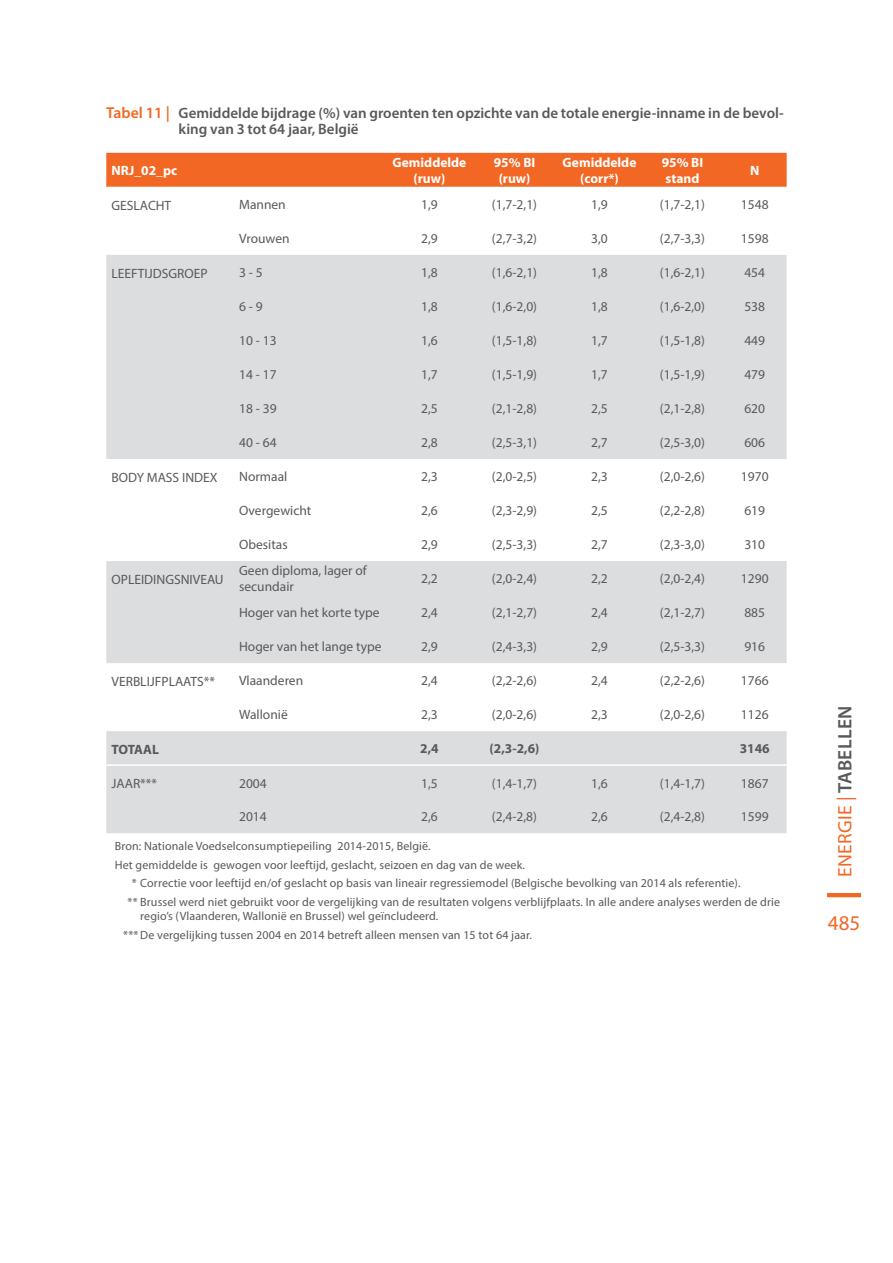
<style>
.page{position:relative;width:893px;height:1263px;background:#fff}
.page>*{position:absolute;margin:0;border:0;box-sizing:border-box;transform-origin:0 0}
.t1{font:21px "Myriad Pro";color:#f26724}
.t2{font:19.5px "Myriad Pro";letter-spacing:.02em;color:#f26724}
.t3{font:600 15px/16.5px "Myriad Pro";color:#58595b}
.t4{font:13.5px/16.2px "Myriad Pro";color:#58595b}
.t5{font:700 13.5px/16.2px "Myriad Pro";color:#fff;text-align:center}
.t6{font:700 13.5px "Myriad Pro";color:#58595b}
.t7{font:12px/18.6px "Myriad Pro";letter-spacing:.01em;color:#58595b}
.s1{font-size:15.75px;color:#f26724}
.s2{font-weight:600;color:#58595b}
</style>
<div class="page">
<hr style="left:827px;top:893px;width:34px;height:4px;background:#f26724">
<div style="left:106px;top:153px;width:681px;height:34px;background:#f26724"></div>
<svg style="left:106px;top:255px;width:681px;height:578px;fill:#dcddde"></svg>
<hr style="left:106px;top:764px;width:128px;height:2px;background:#fff">
<hr style="left:234px;top:764px;width:153px;height:2px;background:#fff">
<hr style="left:387px;top:764px;width:85px;height:2px;background:#fff">
<hr style="left:472px;top:764px;width:85px;height:2px;background:#fff">
<hr style="left:557px;top:764px;width:85px;height:2px;background:#fff">
<hr style="left:642px;top:764px;width:81px;height:2px;background:#fff">
<hr style="left:723px;top:764px;width:64px;height:2px;background:#fff">
<p class="t3" style="left:179px;top:104px;width:607px;text-indent:-72px"><span class="s1">Tabel 11 |</span> Gemiddelde bijdrage (%) van groenten ten opzichte van de totale energie-inname in de bevol&shy;king van 3 tot 64 jaar, België</p>
<p class="t5" style="left:112px;top:162px;width:67px">NRJ_02_pc</p>
<p class="t5" style="left:393px;top:154px;width:75px">Gemiddelde (ruw)</p>
<p class="t5" style="left:494px;top:154px;width:43px">95% BI (ruw)</p>
<p class="t5" style="left:563px;top:154px;width:75px">Gemiddelde (corr*)</p>
<p class="t5" style="left:662px;top:154px;width:43px;text-align:left">95% BI stand</p>
<p class="t5" style="left:750px;top:162px;width:11px">N</p>
<p class="t4" style="left:112px;top:197px;width:61px">GESLACHT</p>
<p class="t4" style="left:239px;top:196px;width:48px">Mannen</p>
<p class="t4" style="left:421px;top:196px;width:18px">1,9</p>
<p class="t4" style="left:492px;top:196px;width:47px">(1,7-2,1)</p>
<p class="t4" style="left:591px;top:196px;width:18px">1,9</p>
<p class="t4" style="left:660px;top:196px;width:47px">(1,7-2,1)</p>
<p class="t4" style="left:741px;top:196px;width:29px">1548</p>
<p class="t4" style="left:239px;top:230px;width:52px">Vrouwen</p>
<p class="t4" style="left:421px;top:230px;width:18px">2,9</p>
<p class="t4" style="left:492px;top:230px;width:47px">(2,7-3,2)</p>
<p class="t4" style="left:591px;top:230px;width:18px">3,0</p>
<p class="t4" style="left:660px;top:230px;width:47px">(2,7-3,3)</p>
<p class="t4" style="left:741px;top:230px;width:29px">1598</p>
<p class="t4" style="left:112px;top:265px;width:97px">LEEFTIJDSGROEP</p>
<p class="t4" style="left:239px;top:264px;width:25px">3 - 5</p>
<p class="t4" style="left:421px;top:264px;width:18px">1,8</p>
<p class="t4" style="left:492px;top:264px;width:47px">(1,6-2,1)</p>
<p class="t4" style="left:591px;top:264px;width:18px">1,8</p>
<p class="t4" style="left:660px;top:264px;width:47px">(1,6-2,1)</p>
<p class="t4" style="left:744px;top:264px;width:22px">454</p>
<p class="t4" style="left:239px;top:298px;width:25px">6 - 9</p>
<p class="t4" style="left:421px;top:298px;width:18px">1,8</p>
<p class="t4" style="left:492px;top:298px;width:47px">(1,6-2,0)</p>
<p class="t4" style="left:591px;top:298px;width:18px">1,8</p>
<p class="t4" style="left:660px;top:298px;width:47px">(1,6-2,0)</p>
<p class="t4" style="left:744px;top:298px;width:22px">538</p>
<p class="t4" style="left:239px;top:332px;width:39px">10 - 13</p>
<p class="t4" style="left:421px;top:332px;width:18px">1,6</p>
<p class="t4" style="left:492px;top:332px;width:47px">(1,5-1,8)</p>
<p class="t4" style="left:591px;top:332px;width:18px">1,7</p>
<p class="t4" style="left:660px;top:332px;width:47px">(1,5-1,8)</p>
<p class="t4" style="left:744px;top:332px;width:22px">449</p>
<p class="t4" style="left:239px;top:366px;width:39px">14 - 17</p>
<p class="t4" style="left:421px;top:366px;width:18px">1,7</p>
<p class="t4" style="left:492px;top:366px;width:47px">(1,5-1,9)</p>
<p class="t4" style="left:591px;top:366px;width:18px">1,7</p>
<p class="t4" style="left:660px;top:366px;width:47px">(1,5-1,9)</p>
<p class="t4" style="left:744px;top:366px;width:22px">479</p>
<p class="t4" style="left:239px;top:400px;width:39px">18 - 39</p>
<p class="t4" style="left:421px;top:400px;width:18px">2,5</p>
<p class="t4" style="left:492px;top:400px;width:47px">(2,1-2,8)</p>
<p class="t4" style="left:591px;top:400px;width:18px">2,5</p>
<p class="t4" style="left:660px;top:400px;width:47px">(2,1-2,8)</p>
<p class="t4" style="left:744px;top:400px;width:22px">620</p>
<p class="t4" style="left:239px;top:434px;width:39px">40 - 64</p>
<p class="t4" style="left:421px;top:434px;width:18px">2,8</p>
<p class="t4" style="left:492px;top:434px;width:47px">(2,5-3,1)</p>
<p class="t4" style="left:591px;top:434px;width:18px">2,7</p>
<p class="t4" style="left:660px;top:434px;width:47px">(2,5-3,0)</p>
<p class="t4" style="left:744px;top:434px;width:22px">606</p>
<p class="t4" style="left:112px;top:469px;width:108px">BODY MASS INDEX</p>
<p class="t4" style="left:239px;top:468px;width:50px">Normaal</p>
<p class="t4" style="left:421px;top:468px;width:18px">2,3</p>
<p class="t4" style="left:492px;top:468px;width:47px">(2,0-2,5)</p>
<p class="t4" style="left:591px;top:468px;width:18px">2,3</p>
<p class="t4" style="left:660px;top:468px;width:47px">(2,0-2,6)</p>
<p class="t4" style="left:741px;top:468px;width:29px">1970</p>
<p class="t4" style="left:239px;top:502px;width:74px">Overgewicht</p>
<p class="t4" style="left:421px;top:502px;width:18px">2,6</p>
<p class="t4" style="left:492px;top:502px;width:47px">(2,3-2,9)</p>
<p class="t4" style="left:591px;top:502px;width:18px">2,5</p>
<p class="t4" style="left:660px;top:502px;width:47px">(2,2-2,8)</p>
<p class="t4" style="left:744px;top:502px;width:22px">619</p>
<p class="t4" style="left:239px;top:536px;width:50px">Obesitas</p>
<p class="t4" style="left:421px;top:536px;width:18px">2,9</p>
<p class="t4" style="left:492px;top:536px;width:47px">(2,5-3,3)</p>
<p class="t4" style="left:591px;top:536px;width:18px">2,7</p>
<p class="t4" style="left:660px;top:536px;width:47px">(2,3-3,0)</p>
<p class="t4" style="left:744px;top:536px;width:22px">310</p>
<p class="t4" style="left:112px;top:571px;width:114px">OPLEIDINGSNIVEAU</p>
<p class="t4" style="left:239px;top:562px;width:129px">Geen diploma, lager of secundair</p>
<p class="t4" style="left:421px;top:570px;width:18px">2,2</p>
<p class="t4" style="left:492px;top:570px;width:47px">(2,0-2,4)</p>
<p class="t4" style="left:591px;top:570px;width:18px">2,2</p>
<p class="t4" style="left:660px;top:570px;width:47px">(2,0-2,4)</p>
<p class="t4" style="left:741px;top:570px;width:29px">1290</p>
<p class="t4" style="left:239px;top:604px;width:142px">Hoger van het korte type</p>
<p class="t4" style="left:421px;top:604px;width:18px">2,4</p>
<p class="t4" style="left:492px;top:604px;width:47px">(2,1-2,7)</p>
<p class="t4" style="left:591px;top:604px;width:18px">2,4</p>
<p class="t4" style="left:660px;top:604px;width:47px">(2,1-2,7)</p>
<p class="t4" style="left:744px;top:604px;width:22px">885</p>
<p class="t4" style="left:239px;top:638px;width:144px">Hoger van het lange type</p>
<p class="t4" style="left:421px;top:638px;width:18px">2,9</p>
<p class="t4" style="left:492px;top:638px;width:47px">(2,4-3,3)</p>
<p class="t4" style="left:591px;top:638px;width:18px">2,9</p>
<p class="t4" style="left:660px;top:638px;width:47px">(2,5-3,3)</p>
<p class="t4" style="left:744px;top:638px;width:22px">916</p>
<p class="t4" style="left:112px;top:673px;width:105px">VERBLIJFPLAATS**</p>
<p class="t4" style="left:239px;top:672px;width:66px">Vlaanderen</p>
<p class="t4" style="left:421px;top:672px;width:18px">2,4</p>
<p class="t4" style="left:492px;top:672px;width:47px">(2,2-2,6)</p>
<p class="t4" style="left:591px;top:672px;width:18px">2,4</p>
<p class="t4" style="left:660px;top:672px;width:47px">(2,2-2,6)</p>
<p class="t4" style="left:741px;top:672px;width:29px">1766</p>
<p class="t4" style="left:239px;top:706px;width:50px">Wallonië</p>
<p class="t4" style="left:421px;top:706px;width:18px">2,3</p>
<p class="t4" style="left:492px;top:706px;width:47px">(2,0-2,6)</p>
<p class="t4" style="left:591px;top:706px;width:18px">2,3</p>
<p class="t4" style="left:660px;top:706px;width:47px">(2,0-2,6)</p>
<p class="t4" style="left:741px;top:706px;width:29px">1126</p>
<p class="t6" style="left:112px;top:741px;width:49px">TOTAAL</p>
<p class="t6" style="left:420px;top:739px;width:20px">2,4</p>
<p class="t6" style="left:490px;top:739px;width:51px">(2,3-2,6)</p>
<p class="t6" style="left:740px;top:739px;width:31px">3146</p>
<p class="t4" style="left:112px;top:775px;width:47px">JAAR***</p>
<p class="t4" style="left:239px;top:775px;width:29px">2004</p>
<p class="t4" style="left:421px;top:775px;width:18px">1,5</p>
<p class="t4" style="left:492px;top:775px;width:47px">(1,4-1,7)</p>
<p class="t4" style="left:591px;top:775px;width:18px">1,6</p>
<p class="t4" style="left:660px;top:775px;width:47px">(1,4-1,7)</p>
<p class="t4" style="left:741px;top:775px;width:29px">1867</p>
<p class="t4" style="left:239px;top:808px;width:29px">2014</p>
<p class="t4" style="left:421px;top:808px;width:18px">2,6</p>
<p class="t4" style="left:492px;top:808px;width:47px">(2,4-2,8)</p>
<p class="t4" style="left:591px;top:808px;width:18px">2,6</p>
<p class="t4" style="left:660px;top:808px;width:47px">(2,4-2,8)</p>
<p class="t4" style="left:741px;top:808px;width:29px">1599</p>
<p class="t7" style="left:115px;top:837px;width:317px">Bron: Nationale Voedselconsumptiepeiling 2014-2015, België.</p>
<p class="t7" style="left:115px;top:855px;width:412px">Het gemiddelde is gewogen voor leeftijd, geslacht, seizoen en dag van de week.</p>
<p class="t7" style="left:132px;top:874px;width:610px">* Correctie voor leeftijd en/of geslacht op basis van lineair regressiemodel (Belgische bevolking van 2014 als referentie).</p>
<p class="t7" style="left:128px;top:892px;width:654px">** Brussel werd niet gebruikt voor de vergelijking van de resultaten volgens verblijfplaats. In alle andere analyses werden de drie</p>
<p class="t7" style="left:123px;top:907px;width:410px;text-indent:17px">regio’s (Vlaanderen, Wallonië en Brussel) wel geïncludeerd.<br>***De vergelijking tussen 2004 en 2014 betreft alleen mensen van 15 tot 64 jaar.</p>
<h2 class="t2" style="left:833px;top:877px;width:173px;rotate:-90deg">ENERGIE | <span class="s2">Tabellen</span></h2>
<h1 class="t1" style="left:828px;top:910px;width:34px">485</h1>
</div>
